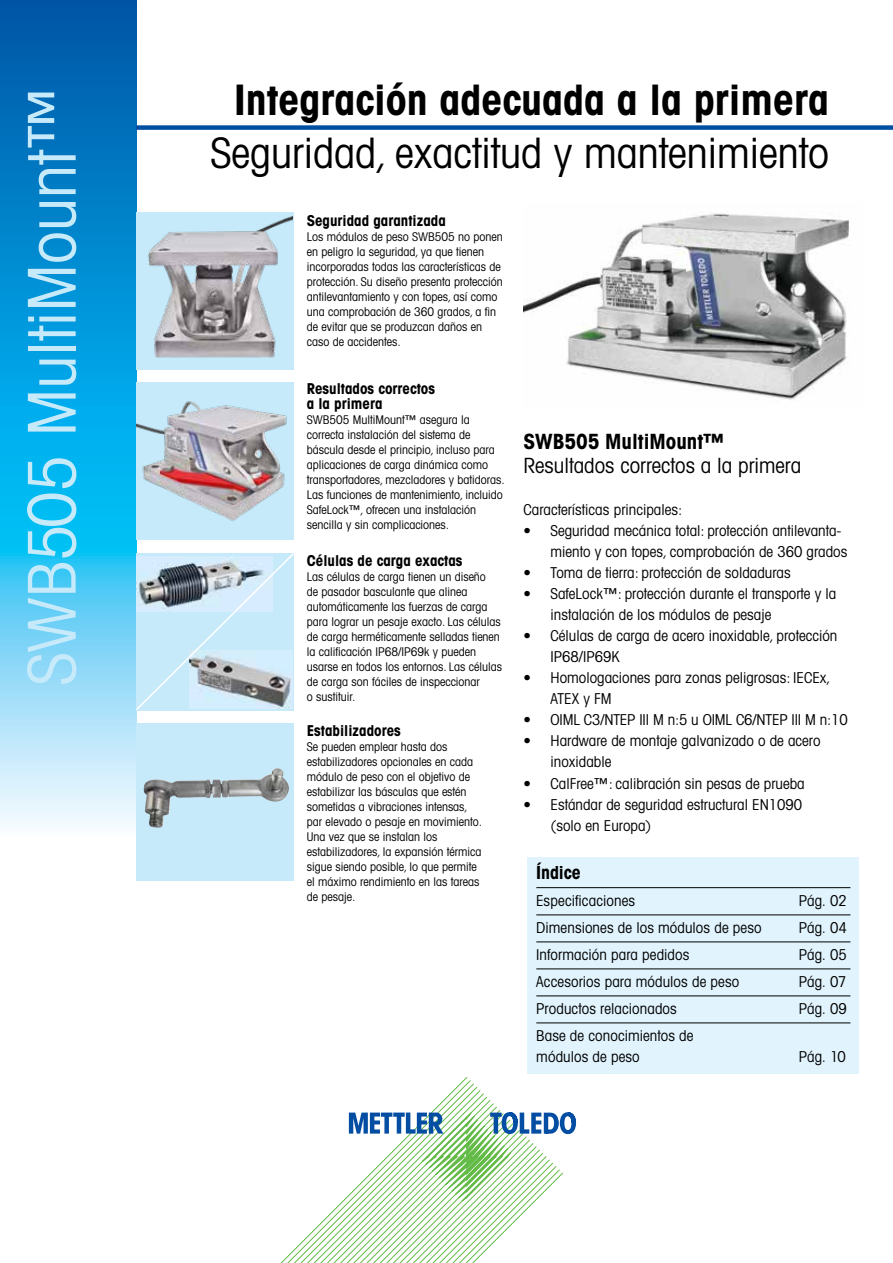
<style>
.page{position:relative;width:893px;height:1263px;background:#fff}
.page>*{position:absolute;margin:0;border:0;box-sizing:border-box;transform-origin:0 0}
.t1{font:66px "Avant Gardefor MT Bk";color:#c7eafb}
.t2{font:42px "Avant Gardefor MT Bk";color:#000}
.t3{font:42px "Avant Gardefor MT Bd";color:#000}
.t4{font:21px "Avant Gardefor MT Bk";color:#000}
.t5{font:21px "Avant Gardefor MT Bd";color:#000}
.t6{font:18px "Avant Gardefor MT Bd";letter-spacing:-.005em;color:#000}
.t7{font:15px/21px "Avant Gardefor MT Bk";color:#000}
.t8{font:15px/15px "Avant Gardefor MT Bd";color:#000}
.t9{font:12px/15px "Avant Gardefor MT Bk";color:#000}
</style>
<div class="page">
<svg style="left:0;top:0;width:136px;height:827px;background:#32a8df"></svg>
<div style="left:136px;top:125px;width:757px;height:5px;background:#004fa3"></div>
<img style="left:524px;top:213px;width:325px;height:187px">
<div style="left:136px;top:213px;width:157px;height:157px;background:#c7eafb"></div>
<div style="left:136px;top:383px;width:157px;height:157px;background:#c7eafb"></div>
<div style="left:136px;top:723px;width:157px;height:157px;background:#c7eafb"></div>
<img style="left:144px;top:768px;width:140px;height:60px">
<div style="left:528px;top:857px;width:331px;height:217px;background:#e1f4fd"></div>
<hr style="left:536px;top:887px;width:314px;height:1px;background:#000">
<hr style="left:536px;top:915px;width:314px;height:1px;background:#000">
<hr style="left:536px;top:942px;width:314px;height:1px;background:#000">
<hr style="left:536px;top:969px;width:314px;height:1px;background:#000">
<hr style="left:536px;top:996px;width:314px;height:1px;background:#000">
<hr style="left:536px;top:1023px;width:314px;height:1px;background:#000">
<img style="left:148px;top:217px;width:145px;height:141px">
<img style="left:136px;top:401px;width:151px;height:121px">
<svg style="left:134px;top:552px;width:160px;height:160px;background:#bbd3e1"></svg>
<svg style="left:280px;top:1077px;width:255px;height:186px"></svg>
<svg style="left:349px;top:1112px;width:227px;height:90px"></svg>
<h1 class="t1" style="left:11px;top:685px;width:602px;rotate:-90deg">SWB505 MultiMount™</h1>
<h2 class="t3" style="left:234px;top:73px;width:597px">Integración adecuada a la primera</h2>
<h2 class="t2" style="left:210px;top:127px;width:620px">Seguridad, exactitud y mantenimiento</h2>
<p class="t8" style="left:307px;top:212px;width:141px">Seguridad garantizada</p>
<p class="t9" style="left:307px;top:229px;width:198px">Los módulos de peso SWB505 no ponen en peligro la seguridad, ya que tienen incorporadas todas las características de protección. Su diseño presenta protección antilevantamiento y con topes, así como una comprobación de 360 grados, a fin de evitar que se produzcan daños en caso de accidentes.</p>
<p class="t8" style="left:307px;top:380px;width:130px">Resultados correctos a la primera</p>
<p class="t9" style="left:307px;top:411px;width:200px">SWB505 MultiMount™ asegura la correcta instalación del sistema de báscula desde el principio, incluso para aplicaciones de carga dinámica como transportadores, mezcladores y batidoras.<br>Las funciones de mantenimiento, incluido SafeLock™, ofrecen una instalación sencilla y sin complicaciones.</p>
<p class="t8" style="left:307px;top:553px;width:157px">Células de carga exactas</p>
<p class="t9" style="left:307px;top:569px;width:197px">Las células de carga tienen un diseño<br>de pasador basculante que alinea automáticamente las fuerzas de carga para lograr un pesaje exacto. Las células de carga herméticamente selladas tienen la calificación IP68/IP69k y pueden usarse en todos los entornos. Las células de carga son fáciles de inspeccionar<br>o sustituir.</p>
<p class="t8" style="left:307px;top:723px;width:96px">Estabilizadores</p>
<p class="t9" style="left:307px;top:739px;width:177px">Se pueden emplear hasta dos estabilizadores opcionales en cada módulo de peso con el objetivo de estabilizar las básculas que estén sometidas a vibraciones intensas, par elevado o pesaje en movimiento.<br>Una vez que se instalan los estabilizadores, la expansión térmica sigue siendo posible, lo que permite el máximo rendimiento en las tareas de pesaje.</p>
<h3 class="t5" style="left:524px;top:428px;width:202px">SWB505 MultiMount™</h3>
<h3 class="t4" style="left:524px;top:452px;width:279px">Resultados correctos a la primera</h3>
<p class="t7" style="left:524px;top:499px;width:160px">Características principales:</p>
<p class="t7" style="left:551px;top:520px;width:298px;text-indent:-27px">• Seguridad mecánica total: protección antilevanta&shy;miento y con topes, comprobación de 360 grados</p>
<p class="t7" style="left:524px;top:562px;width:269px">• Toma de tierra: protección de soldaduras</p>
<p class="t7" style="left:551px;top:583px;width:287px;text-indent:-27px">• SafeLock™: protección durante el transporte y la instalación de los módulos de pesaje</p>
<p class="t7" style="left:551px;top:625px;width:288px;text-indent:-27px">• Células de carga de acero inoxidable, protección<br>IP68/IP69K</p>
<p class="t7" style="left:551px;top:667px;width:282px;text-indent:-27px">• Homologaciones para zonas peligrosas: IECEx,<br>ATEX y FM</p>
<p class="t7" style="left:524px;top:709px;width:326px">• OIML C3/NTEP III M n:5 u OIML C6/NTEP III M n:10</p>
<p class="t7" style="left:551px;top:730px;width:271px;text-indent:-27px">• Hardware de montaje galvanizado o de acero inoxidable</p>
<p class="t7" style="left:524px;top:772px;width:283px">• CalFree™: calibración sin pesas de prueba</p>
<p class="t7" style="left:551px;top:793px;width:253px;text-indent:-27px">• Estándar de seguridad estructural EN1090 (solo en Europa)</p>
<h3 class="t6" style="left:536px;top:861px;width:46px">Índice</h3>
<p class="t7" style="left:536px;top:889px;width:100px">Especificaciones</p>
<p class="t7" style="left:799px;top:889px;width:49px">Pág. 02</p>
<p class="t7" style="left:536px;top:916px;width:227px">Dimensiones de los módulos de peso</p>
<p class="t7" style="left:799px;top:916px;width:50px">Pág. 04</p>
<p class="t7" style="left:536px;top:943px;width:155px">Información para pedidos</p>
<p class="t7" style="left:799px;top:943px;width:50px">Pág. 05</p>
<p class="t7" style="left:536px;top:970px;width:204px">Accesorios para módulos de peso</p>
<p class="t7" style="left:799px;top:970px;width:49px">Pág. 07</p>
<p class="t7" style="left:536px;top:997px;width:142px">Productos relacionados</p>
<p class="t7" style="left:799px;top:997px;width:50px">Pág. 09</p>
<p class="t7" style="left:536px;top:1024px;width:159px">Base de conocimientos de módulos de peso</p>
<p class="t7" style="left:799px;top:1045px;width:49px">Pág. 10</p>
</div>
